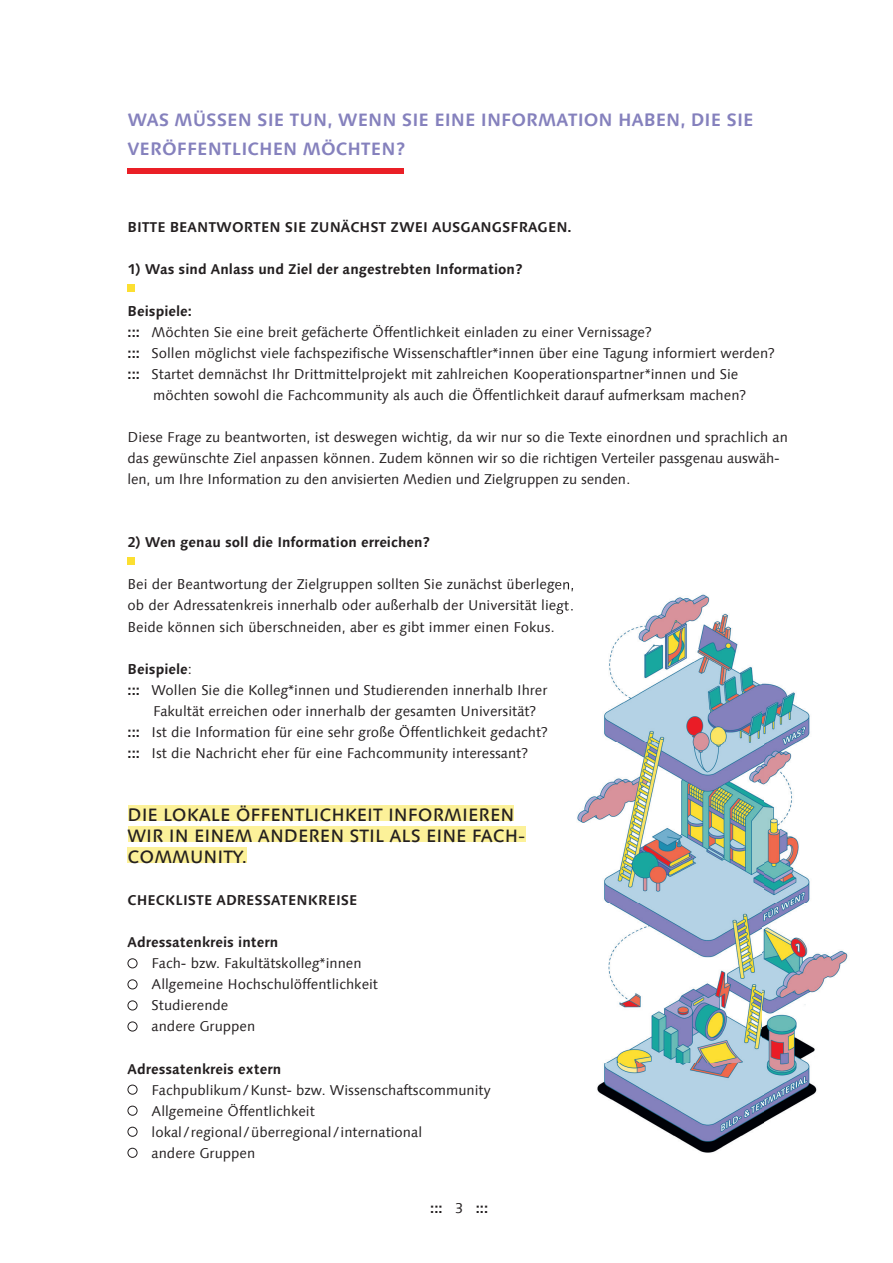
<style>
.page{position:relative;width:893px;height:1263px;background:#fff}
.page>*{position:absolute;margin:0;border:0;box-sizing:border-box;transform-origin:0 0}
.t1{font:500 18px/21px "Linotype Syntax Com";color:#231f20}
.t2{font:700 18px/28.7px "Linotype Syntax Com";color:#8581bd}
.t3{font:14.25px/21px "Linotype Syntax Com";color:#231f20}
.t4{font:700 14.25px "Linotype Syntax Com";color:#231f20}
.s1{font-weight:700}
.s2{font-weight:400}
</style>
<div class="page">
<div style="left:128px;top:847px;width:119px;height:16px;background:#fcf199"></div>
<div style="left:128px;top:826px;width:397px;height:16px;background:#fcf199"></div>
<div style="left:128px;top:805px;width:386px;height:16px;background:#fcf199"></div>
<div style="left:128px;top:958px;width:9px;height:10px;border:1px solid #231f20;border-radius:50%"></div>
<div style="left:128px;top:979px;width:9px;height:10px;border:1px solid #231f20;border-radius:50%"></div>
<div style="left:128px;top:1000px;width:9px;height:10px;border:1px solid #231f20;border-radius:50%"></div>
<div style="left:128px;top:1021px;width:9px;height:10px;border:1px solid #231f20;border-radius:50%"></div>
<div style="left:128px;top:1085px;width:9px;height:9px;border:1px solid #231f20;border-radius:50%"></div>
<div style="left:128px;top:1106px;width:9px;height:10px;border:1px solid #231f20;border-radius:50%"></div>
<div style="left:128px;top:1127px;width:9px;height:10px;border:1px solid #231f20;border-radius:50%"></div>
<div style="left:128px;top:1148px;width:9px;height:10px;border:1px solid #231f20;border-radius:50%"></div>
<img style="left:558px;top:594px;width:290px;height:559px">
<img style="left:557px;top:582px;width:16px;height:10px">
<img style="left:557px;top:600px;width:17px;height:14px">
<div style="left:128px;top:284px;width:7px;height:8px;background:#fcdf31"></div>
<div style="left:128px;top:168px;width:276px;height:6px;background:#ea1f26"></div>
<div style="left:128px;top:558px;width:7px;height:7px;background:#fcdf31"></div>
<p class="t2" style="left:128px;top:105px;width:628px">WAS MÜSSEN SIE TUN, WENN SIE EINE INFORMATION HABEN, DIE SIE<br>VERÖFFENTLICHEN MÖCHTEN?</p>
<p class="t4" style="left:128px;top:218px;width:446px">BITTE BEANTWORTEN SIE ZUNÄCHST ZWEI AUSGANGSFRAGEN.</p>
<p class="t4" style="left:128px;top:260px;width:396px">1) Was sind Anlass und Ziel der angestrebten Information?</p>
<p class="t4" style="left:128px;top:302px;width:66px">Beispiele:</p>
<p class="t3" style="left:128px;top:321px;width:525px"><span class="s1">:::</span> Möchten Sie eine breit gefächerte Öffentlichkeit einladen zu einer Vernissage?</p>
<p class="t3" style="left:128px;top:342px;width:649px"><span class="s1">:::</span> Sollen möglichst viele fachspezifische Wissenschaftler*innen über eine Tagung informiert werden?</p>
<p class="t3" style="left:128px;top:363px;width:612px"><span class="s1">:::</span> Startet demnächst Ihr Drittmittelprojekt mit zahlreichen Kooperationspartner*innen und Sie</p>
<p class="t3" style="left:153px;top:384px;width:594px">möchten sowohl die Fachcommunity als auch die Öffentlichkeit darauf aufmerksam machen?</p>
<p class="t3" style="left:128px;top:426px;width:662px">Diese Frage zu beantworten, ist deswegen wichtig, da wir nur so die Texte einordnen und sprachlich an das gewünschte Ziel anpassen können. Zudem können wir so die richtigen Verteiler passgenau auswäh&shy;len, um Ihre Information zu den anvisierten Medien und Zielgruppen zu senden.</p>
<p class="t4" style="left:128px;top:533px;width:304px">2) Wen genau soll die Information erreichen?</p>
<p class="t3" style="left:128px;top:574px;width:448px;text-align:justify">Bei der Beantwortung der Zielgruppen sollten Sie zunächst überlegen, ob der Adressatenkreis innerhalb oder außerhalb der Universität liegt.<br>Beide können sich überschneiden, aber es gibt immer einen Fokus.</p>
<p class="t4" style="left:128px;top:660px;width:66px">Beispiele<span class="s2">:</span></p>
<p class="t3" style="left:128px;top:679px;width:421px"><span class="s1">:::</span> Wollen Sie die Kolleg*innen und Studierenden innerhalb Ihrer</p>
<p class="t3" style="left:153px;top:700px;width:384px">Fakultät erreichen oder innerhalb der gesamten Universität?</p>
<p class="t3" style="left:128px;top:721px;width:422px"><span class="s1">:::</span> Ist die Information für eine sehr große Öffentlichkeit gedacht?</p>
<p class="t3" style="left:128px;top:742px;width:402px"><span class="s1">:::</span> Ist die Nachricht eher für eine Fachcommunity interessant?</p>
<p class="t1" style="left:128px;top:804px;width:399px">DIE LOKALE ÖFFENTLICHKEIT INFORMIEREN<br>WIR IN EINEM ANDEREN STIL ALS EINE FACH-<br>COMMUNITY.</p>
<p class="t4" style="left:128px;top:891px;width:231px">CHECKLISTE ADRESSATENKREISE</p>
<p class="t4" style="left:128px;top:933px;width:152px">Adressatenkreis intern</p>
<p class="t3" style="left:152px;top:953px;width:228px">Fach- bzw. Fakultätskolleg*innen<br>Allgemeine Hochschulöffentlichkeit<br>Studierende<br>andere Gruppen</p>
<p class="t4" style="left:128px;top:1059px;width:155px">Adressatenkreis extern</p>
<p class="t3" style="left:152px;top:1079px;width:341px">Fachpublikum / Kunst- bzw. Wissenschaftscommunity Allgemeine Öffentlichkeit<br>lokal / regional / überregional / international<br>andere Gruppen</p>
<p class="t4" style="left:430px;top:1199px;width:59px">::: <span class="s2">3</span> :::</p>
</div>
